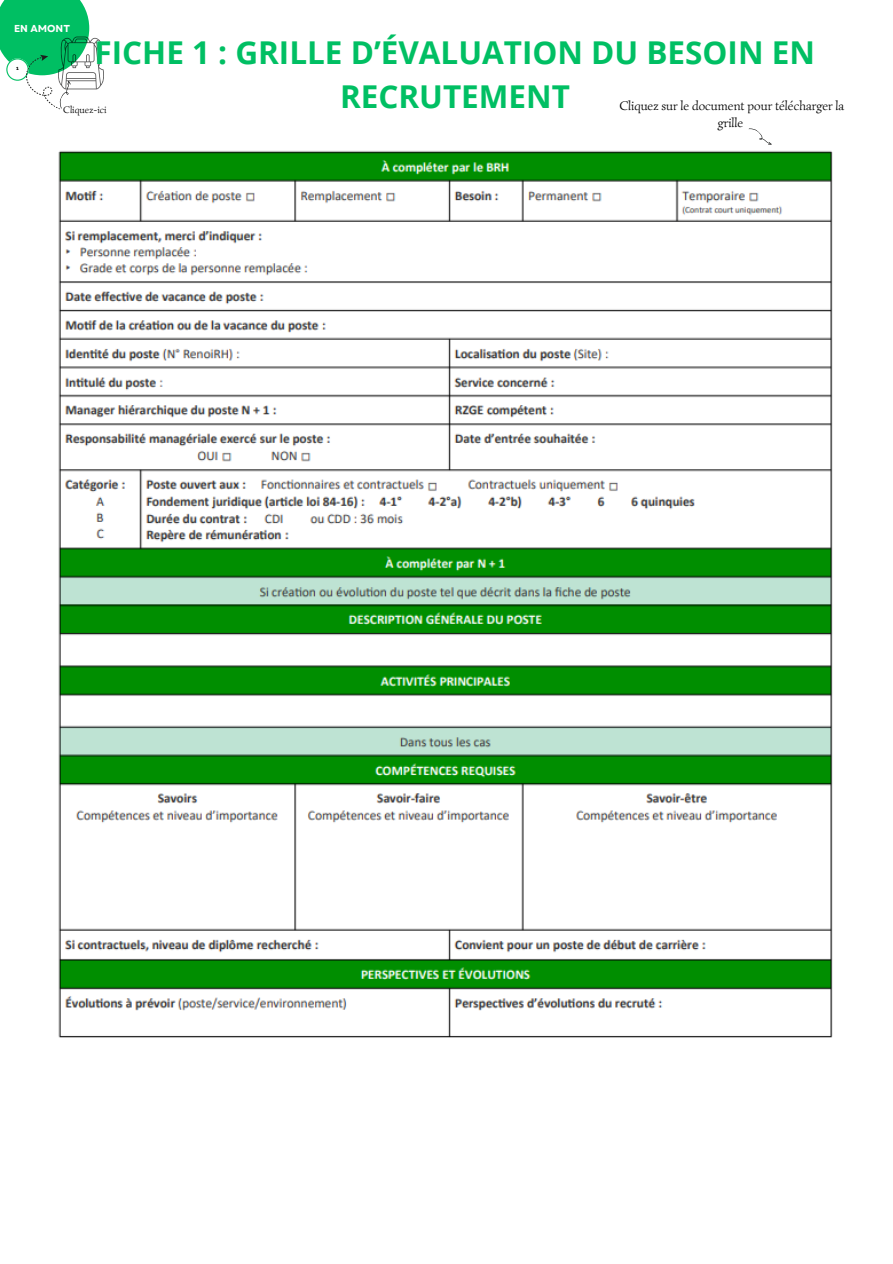
<style>
.page{position:relative;width:893px;height:1264px;background:#fff}
.page>*{position:absolute;margin:0;border:0;box-sizing:border-box;transform-origin:0 0}
.t1{font:700 31.5px "Open Sans";color:#00bf63}
.t2{font:12.75px/17px "Simonetta";color:#000;text-align:center}
.t3{font:700 10.05px "Garet";color:#fff}
.t4{font:9.75px "Simonetta";color:#000}
.t5{font:900 4.5px "Nunito";color:#000}
</style>
<div class="page">
<img style="left:58px;top:150px;width:775px;height:888px">
<svg style="left:0;top:0;width:104px;height:110px"></svg>
<svg style="left:748px;top:128px;width:24px;height:17px"></svg>
<p class="t3" style="left:14px;top:21px;width:57px">EN AMONT</p>
<p class="t5" style="left:16px;top:65px;width:4px">1</p>
<p class="t1" style="left:94px;top:30px;width:722px">FICHE 1 : GRILLE D’ÉVALUATION DU BESOIN EN</p>
<p class="t4" style="left:63px;top:103px;width:45px">Cliquez-ici</p>
<p class="t1" style="left:340px;top:74px;width:231px">RECRUTEMENT</p>
<p class="t2" style="left:619px;top:97px;width:226px">Cliquez sur le document pour télécharger la grille</p>
</div>
